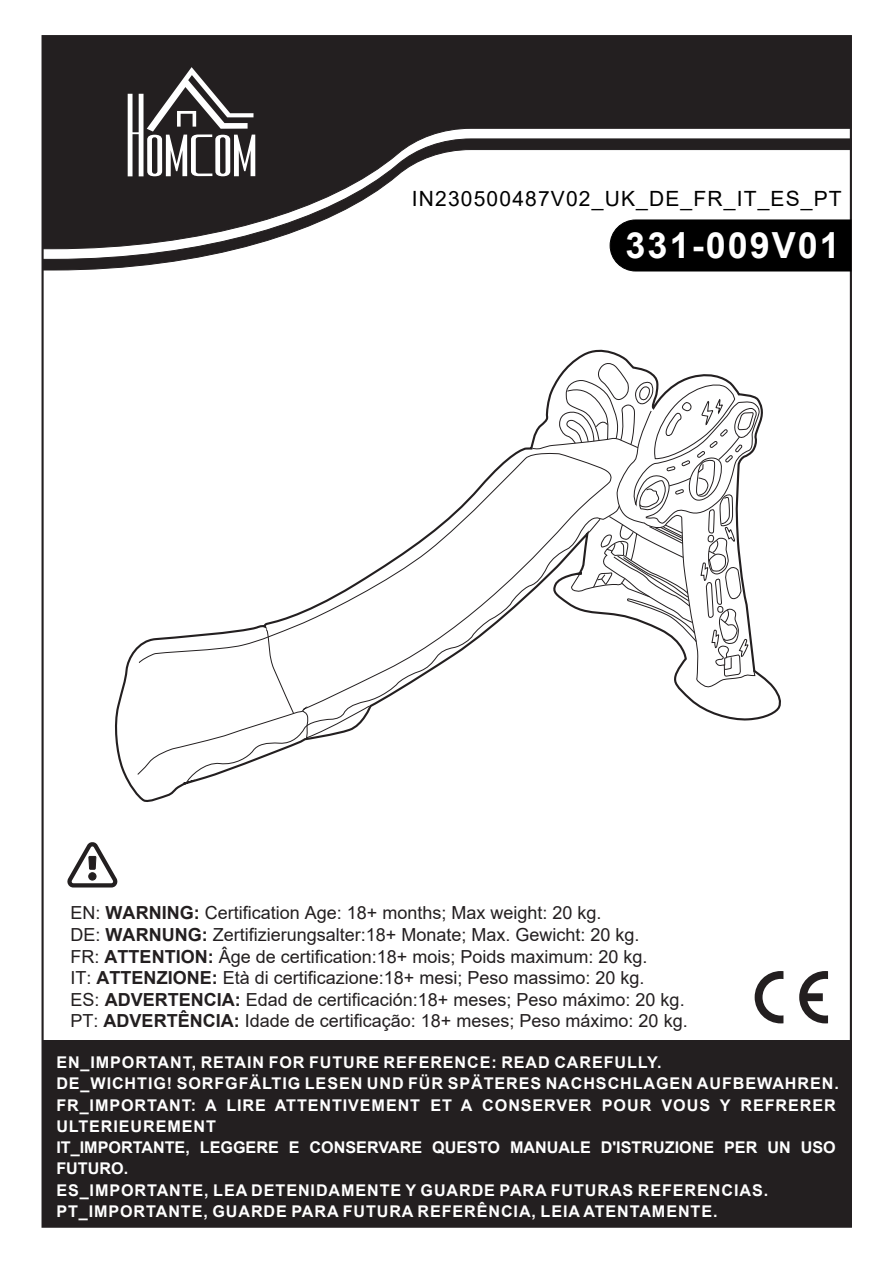
<style>
.page{position:relative;width:896px;height:1266px;background:#fff}
.page>*{position:absolute;margin:0;border:0;box-sizing:border-box;transform-origin:0 0}
.t1{font:700 36px "Arial";letter-spacing:.055em;color:#fff}
.t2{font:21px "Arial";letter-spacing:.055em;color:#000}
.t3{font:18px/21.6px "Arial";color:#231f20}
.t4{font:700 16.2px/21.3px "Arial";letter-spacing:.055em;color:#fff}
.s1{font-weight:700}
</style>
<div class="page">
<svg style="left:115px;top:349px;width:666px;height:453px"></svg>
<svg style="left:137px;top:452px;width:394px;height:323px"></svg>
<svg style="left:185px;top:505px;width:435px;height:279px"></svg>
<svg style="left:301px;top:705px;width:69px;height:35px"></svg>
<svg style="left:531px;top:362px;width:228px;height:326px"></svg>
<svg style="left:754px;top:971px;width:74px;height:52px"></svg>
<svg style="left:67px;top:842px;width:51px;height:46px"></svg>
<div style="left:44px;top:1041px;width:808px;height:186px;background:#231f20"></div>
<div style="left:42px;top:35px;width:809px;height:103px;background:#231f20"></div>
<svg style="left:42px;top:138px;width:809px;height:133px"></svg>
<svg style="left:128px;top:67px;width:127px;height:109px"></svg>
<p class="t2" style="left:412px;top:184px;width:431px">IN230500487V02_UK_DE_FR_IT_ES_PT</p>
<h1 class="t1" style="left:625px;top:220px;width:216px">331-009V01</h1>
<p class="t3" style="left:71px;top:902px;width:618px">EN: <span class="s1">WARNING:</span> Certification Age: 18+ months; Max weight: 20 kg.<br>DE: <span class="s1">WARNUNG:</span> Zertifizierungsalter:18+ Monate; Max. Gewicht: 20 kg.<br>FR: <span class="s1">ATTENTION:</span> Âge de certification:18+ mois; Poids maximum: 20 kg.<br>IT: <span class="s1">ATTENZIONE:</span> Età di certificazione:18+ mesi; Peso massimo: 20 kg.<br>ES: <span class="s1">ADVERTENCIA:</span> Edad de certificación:18+ meses; Peso máximo: 20 kg.<br>PT: <span class="s1">ADVERTÊNCIA:</span> Idade de certificação: 18+ meses; Peso máximo: 20 kg.</p>
<p class="t4" style="left:56px;top:1052px;width:784px">EN_IMPORTANT, RETAIN FOR FUTURE REFERENCE: READ CAREFULLY.<br>DE_WICHTIG! SORFGFÄLTIG LESEN UND FÜR SPÄTERES NACHSCHLAGEN AUFBEWAHREN.<br>FR_IMPORTANT: A LIRE ATTENTIVEMENT ET A CONSERVER POUR VOUS Y REFRERER ULTERIEUREMENT<br>IT_IMPORTANTE, LEGGERE E CONSERVARE QUESTO MANUALE D'ISTRUZIONE PER UN USO FUTURO.<br>ES_IMPORTANTE, LEA DETENIDAMENTE Y GUARDE PARA FUTURAS REFERENCIAS.<br>PT_IMPORTANTE, GUARDE PARA FUTURA REFERÊNCIA, LEIA ATENTAMENTE.</p>
</div>
